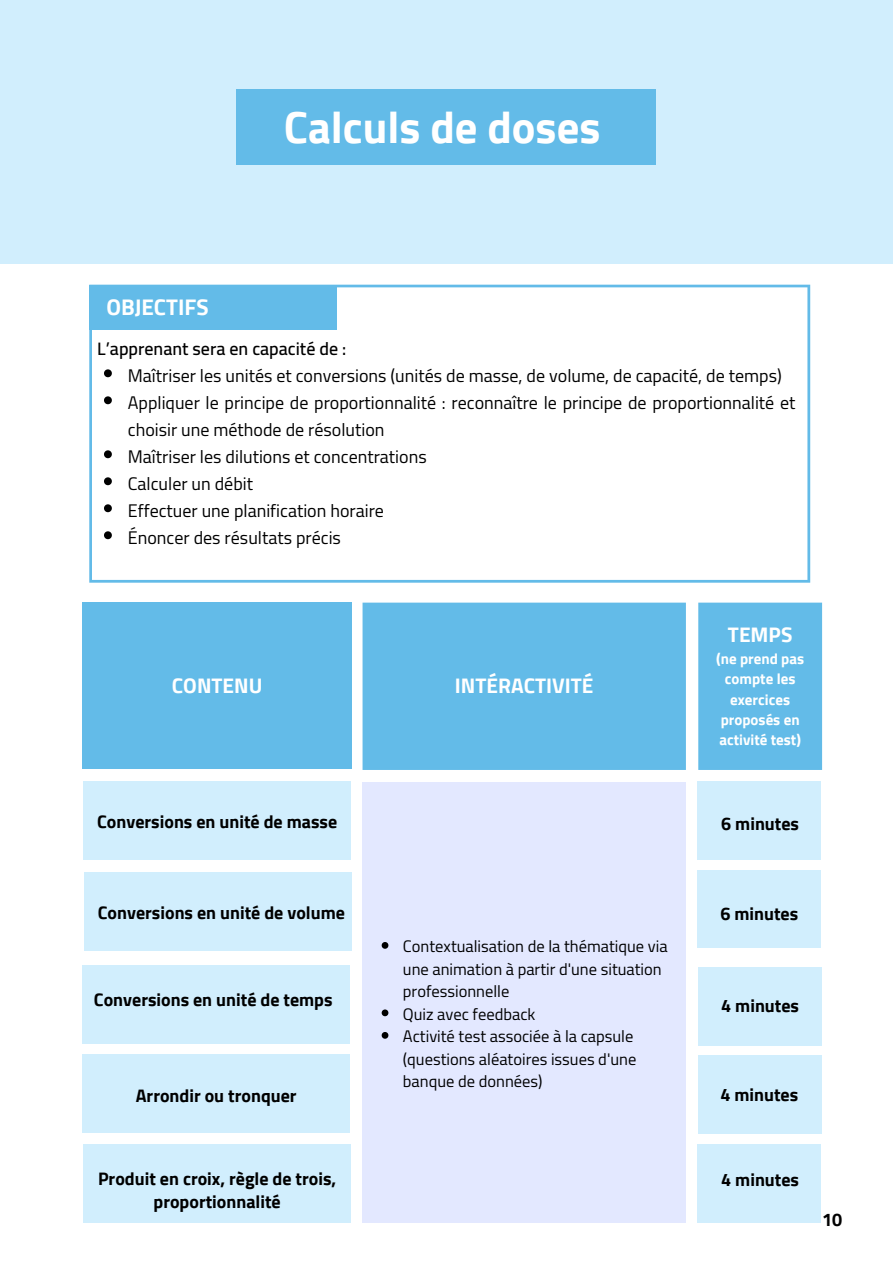
<style>
.page{position:relative;width:893px;height:1264px;background:#fff}
.page>*{position:absolute;margin:0;border:0;box-sizing:border-box;transform-origin:0 0}
.t1{font:700 44.55px "Cairo";color:#fff}
.t2{font:700 22.5px "Cairo";color:#fff}
.t3{font:700 21px "Cairo";color:#fff}
.t4{font:18px/27px "Cairo";color:#000}
.t5{font:700 18px/22.5px "Cairo";color:#000;text-align:center}
.t6{font:600 18px "Cairo";color:#000}
.t7{font:16.5px/22.5px "Cairo";color:#000}
.t8{font:700 15px/20.2px "Cairo";color:#fff;text-align:center}
</style>
<div class="page">
<div style="left:0;top:0;width:892px;height:264px;background:#d1eefd"></div>
<svg style="left:89px;top:285px;width:721px;height:297px"></svg>
<div style="left:89px;top:285px;width:248px;height:44px;background:#63bbe8"></div>
<div style="left:236px;top:89px;width:420px;height:76px;background:#63bbe8"></div>
<div style="left:362px;top:602px;width:460px;height:168px;background:#63bbe8"></div>
<div style="left:362px;top:782px;width:323px;height:440px;background:#e3e8ff"></div>
<svg style="left:381px;top:942px;width:7px;height:6px"></svg>
<svg style="left:381px;top:1009px;width:7px;height:7px"></svg>
<svg style="left:381px;top:1032px;width:7px;height:6px"></svg>
<div style="left:83px;top:781px;width:268px;height:78px;background:#d1eefd"></div>
<svg style="left:104px;top:369px;width:8px;height:8px"></svg>
<svg style="left:104px;top:396px;width:8px;height:8px"></svg>
<svg style="left:104px;top:450px;width:8px;height:8px"></svg>
<svg style="left:104px;top:477px;width:8px;height:8px"></svg>
<svg style="left:104px;top:504px;width:8px;height:8px"></svg>
<svg style="left:104px;top:531px;width:8px;height:8px"></svg>
<div style="left:84px;top:872px;width:268px;height:79px;background:#d1eefd"></div>
<div style="left:82px;top:965px;width:268px;height:78px;background:#d1eefd"></div>
<div style="left:82px;top:1054px;width:268px;height:78px;background:#d1eefd"></div>
<div style="left:83px;top:1143px;width:268px;height:79px;background:#d1eefd"></div>
<div style="left:82px;top:602px;width:270px;height:167px;background:#63bbe8"></div>
<div style="left:697px;top:781px;width:124px;height:78px;background:#d1eefd"></div>
<div style="left:697px;top:870px;width:124px;height:78px;background:#d1eefd"></div>
<div style="left:698px;top:967px;width:123px;height:79px;background:#d1eefd"></div>
<div style="left:698px;top:1055px;width:123px;height:79px;background:#d1eefd"></div>
<div style="left:697px;top:1143px;width:124px;height:79px;background:#d1eefd"></div>
<h1 class="t1" style="left:284px;top:101px;width:318px">Calculs de doses</h1>
<p class="t2" style="left:106px;top:294px;width:104px">OBJECTIFS</p>
<p class="t6" style="left:97px;top:338px;width:250px">L’apprenant sera en capacité de :</p>
<p class="t4" style="left:128px;top:362px;width:669px">Maîtriser les unités et conversions (unités de masse, de volume, de capacité, de temps)<br>Appliquer le principe de proportionnalité : reconnaître le principe de proportionnalité et choisir une méthode de résolution<br>Maîtriser les dilutions et concentrations<br>Calculer un débit<br>Effectuer une planification horaire<br>Énoncer des résultats précis</p>
<p class="t3" style="left:172px;top:673px;width:92px">CONTENU</p>
<p class="t3" style="left:455px;top:673px;width:140px">INTÉRACTIVITÉ</p>
<p class="t3" style="left:728px;top:622px;width:66px">TEMPS</p>
<p class="t8" style="left:716px;top:649px;width:89px">(ne prend pas compte les exercices proposés en activité test)</p>
<p class="t5" style="left:97px;top:810px;width:241px">Conversions en unité de masse</p>
<p class="t5" style="left:721px;top:812px;width:79px">6 minutes</p>
<p class="t5" style="left:98px;top:901px;width:249px">Conversions en unité de volume</p>
<p class="t5" style="left:720px;top:902px;width:79px">6 minutes</p>
<p class="t5" style="left:94px;top:988px;width:240px">Conversions en unité de temps</p>
<p class="t5" style="left:136px;top:1084px;width:162px">Arrondir ou tronquer</p>
<p class="t7" style="left:403px;top:935px;width:266px">Contextualisation de la thématique via une animation à partir d'une situation professionnelle<br>Quiz avec feedback<br>Activité test associée à la capsule (questions aléatoires issues d'une banque de données)</p>
<p class="t5" style="left:721px;top:994px;width:79px">4 minutes</p>
<p class="t5" style="left:720px;top:1083px;width:79px">4 minutes</p>
<p class="t5" style="left:98px;top:1167px;width:240px">Produit en croix, règle de trois, proportionnalité</p>
<p class="t5" style="left:721px;top:1168px;width:79px">4 minutes</p>
<p class="t5" style="left:822px;top:1208px;width:22px">10</p>
</div>
